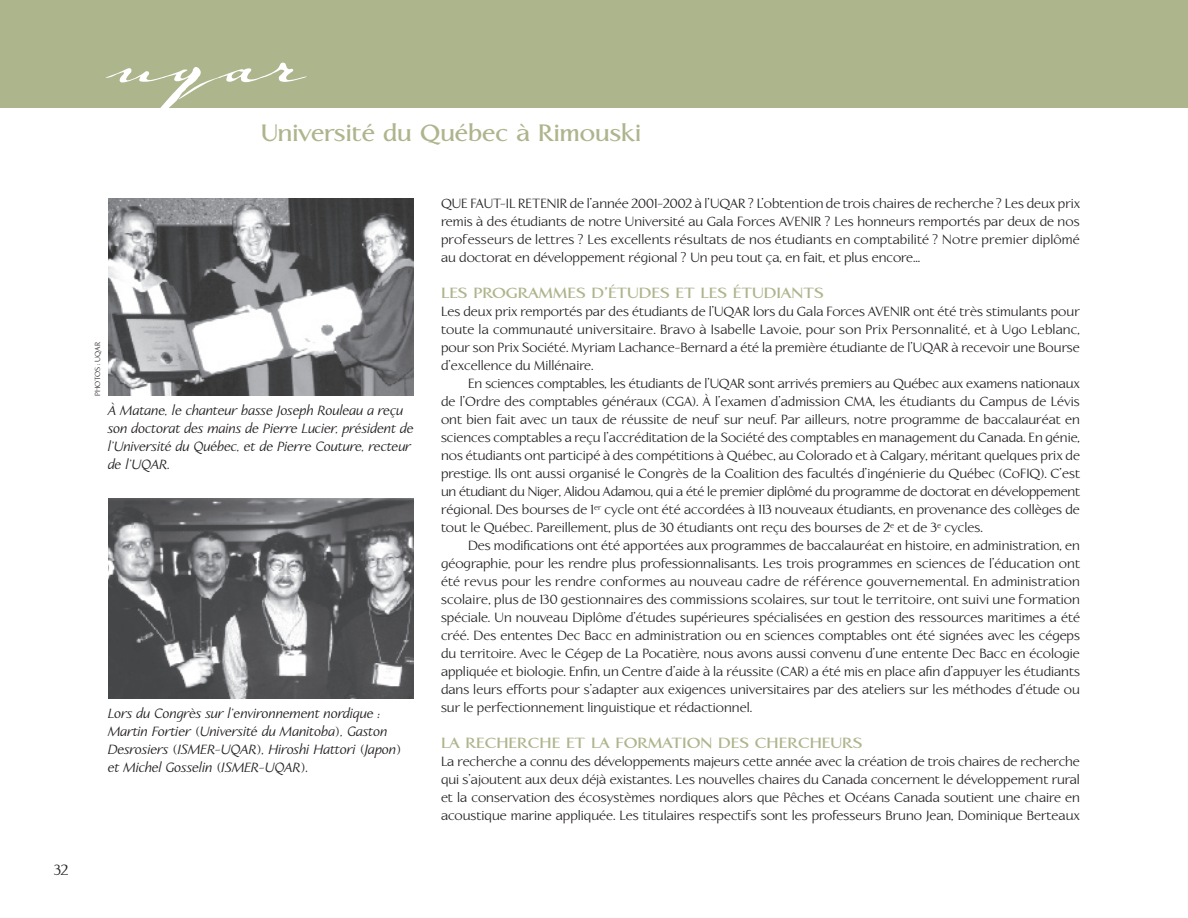
<style>
.page{position:relative;width:1188px;height:918px;background:#fff}
.page>*{position:absolute;margin:0;border:0;box-sizing:border-box;transform-origin:0 0}
.t1{font:144px "Johann Sparkling ITC";color:#fff}
.t2{font:700 24px "Linotype Aperto";color:#adb58d}
.t3{font:700 15px "Linotype Aperto";color:#adb58d;scale:1.1 1}
.t4{font:15px "Linotype Aperto";color:#231f20}
.t5{font:13.5px/18px "Linotype Aperto";color:#231f20;text-align:justify}
.t6{font:italic 13.5px/18px "Linotype Aperto";color:#231f20}
.t7{font:7.5px "Linotype Aperto";color:#231f20}
</style>
<div class="page">
<div style="left:0;top:0;width:1188px;height:108px;background:#adb58d"></div>
<img style="left:108px;top:198px;width:306px;height:198px">
<img style="left:108px;top:498px;width:306px;height:200px">
<p class="t4" style="left:54px;top:862px;width:16px">32</p>
<h1 class="t1" style="left:108px;top:-53px;width:198px">uqar</h1>
<h2 class="t2" style="left:261px;top:119px;width:382px">Université du Québec à Rimouski</h2>
<p class="t7" style="left:93px;top:396px;width:56px;rotate:-90deg">PHOTOS : UQAR</p>
<p class="t6" style="left:108px;top:402px;width:308px">À Matane, le chanteur basse Joseph Rouleau a reçu son doctorat des mains de Pierre Lucier, président de l’Université du Québec, et de Pierre Couture, recteur de l’UQAR.</p>
<p class="t6" style="left:108px;top:704px;width:295px">Lors du Congrès sur l’environnement nordique :<br>Martin Fortier (Université du Manitoba), Gaston Desrosiers (ISMER-UQAR), Hiroshi Hattori (Japon) et Michel Gosselin (ISMER-UQAR).</p>
<p class="t5" style="left:441px;top:195px;width:641px">QUE FAUT-IL RETENIR de l’année 2001-2002 à l’UQAR ? L’obtention de trois chaires de recherche ? Les deux prix remis à des étudiants de notre Université au Gala Forces AVENIR ? Les honneurs remportés par deux de nos professeurs de lettres ? Les excellents résultats de nos étudiants en comptabilité ? Notre premier diplômé au doctorat en développement régional ? Un peu tout ça, en fait, et plus encore...</p>
<p class="t3" style="left:441px;top:284px;width:349px">LES PROGRAMMES D’ÉTUDES ET LES ÉTUDIANTS</p>
<p class="t5" style="left:441px;top:303px;width:641px">Les deux prix remportés par des étudiants de l’UQAR lors du Gala Forces AVENIR ont été très stimulants pour toute la communauté universitaire. Bravo à Isabelle Lavoie, pour son Prix Personnalité, et à Ugo Leblanc, pour son Prix Société. Myriam Lachance-Bernard a été la première étudiante de l’UQAR à recevoir une Bourse d’excellence du Millénaire.</p>
<p class="t5" style="left:441px;top:375px;width:641px;text-indent:27px">En sciences comptables, les étudiants de l’UQAR sont arrivés premiers au Québec aux examens nationaux de l’Ordre des comptables généraux (CGA). À l’examen d’admission CMA, les étudiants du Campus de Lévis ont bien fait avec un taux de réussite de neuf sur neuf. Par ailleurs, notre programme de baccalauréat en sciences comptables a reçu l’accréditation de la Société des comptables en management du Canada. En génie, nos étudiants ont participé à des compétitions à Québec, au Colorado et à Calgary, méritant quelques prix de prestige. Ils ont aussi organisé le Congrès de la Coalition des facultés d’ingénierie du Québec (CoFIQ). C’est un étudiant du Niger, Alidou Adamou, qui a été le premier diplômé du programme de doctorat en développement régional. Des bourses de 1<sup>er</sup> cycle ont été accordées à 113 nouveaux étudiants, en provenance des collèges de tout le Québec. Pareillement, plus de 30 étudiants ont reçu des bourses de 2<sup>e</sup> et de 3<sup>e</sup> cycles.</p>
<p class="t5" style="left:441px;top:537px;width:641px;text-indent:27px">Des modifications ont été apportées aux programmes de baccalauréat en histoire, en administration, en géographie, pour les rendre plus professionnalisants. Les trois programmes en sciences de l’éducation ont été revus pour les rendre conformes au nouveau cadre de référence gouvernemental. En administration scolaire, plus de 130 gestionnaires des commissions scolaires, sur tout le territoire, ont suivi une formation spéciale. Un nouveau Diplôme d’études supérieures spécialisées en gestion des ressources maritimes a été créé. Des ententes Dec Bacc en administration ou en sciences comptables ont été signées avec les cégeps du territoire. Avec le Cégep de La Pocatière, nous avons aussi convenu d’une entente Dec Bacc en écologie appliquée et biologie. Enfin, un Centre d’aide à la réussite (CAR) a été mis en place afin d’appuyer les étudiants dans leurs efforts pour s’adapter aux exigences universitaires par des ateliers sur les méthodes d’étude ou sur le perfectionnement linguistique et rédactionnel.</p>
<p class="t3" style="left:441px;top:734px;width:385px">LA RECHERCHE ET LA FORMATION DES CHERCHEURS</p>
<p class="t5" style="left:441px;top:753px;width:641px">La recherche a connu des développements majeurs cette année avec la création de trois chaires de recherche qui s’ajoutent aux deux déjà existantes. Les nouvelles chaires du Canada concernent le développement rural et la conservation des écosystèmes nordiques alors que Pêches et Océans Canada soutient une chaire en acoustique marine appliquée. Les titulaires respectifs sont les professeurs Bruno Jean, Dominique Berteaux</p>
</div>
